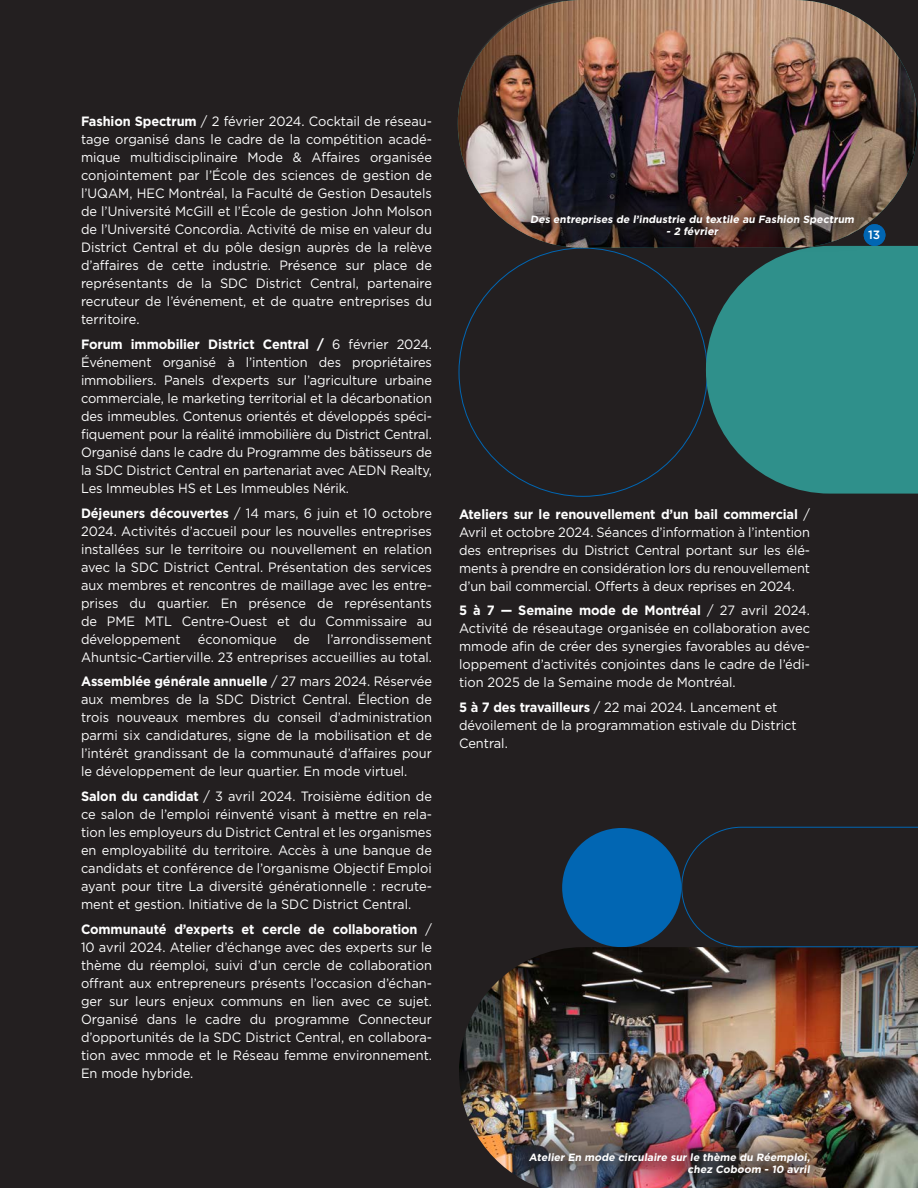
<style>
.page{position:relative;width:918px;height:1188px;background:#231f20}
.page>*{position:absolute;margin:0;border:0;box-sizing:border-box;transform-origin:0 0}
.TEXTE{font:13.5px/18px "Gotham";color:#fff;text-align:justify;scale:.95 1}
.TEXTE-2{font:13.5px "Gotham";color:#fff}
.Légendes{font:700 10.5px "Gotham";color:#fff}
.s1{font-weight:700}
</style>
<div class="page">
<div style="left:562px;top:828px;width:119px;height:119px;background:#0166b3;border-radius:50%"></div>
<svg style="left:458px;top:0;width:113px;height:219px"></svg>
<img style="left:459px;top:947px;width:459px;height:241px">
<div style="left:501px;top:1125px;width:337px;height:63px;background:#231f20;opacity:.6"></div>
<svg style="left:706px;top:246px;width:212px;height:248px;background:#2d837f"></svg>
<svg style="left:681px;top:826px;width:237px;height:122px"></svg>
<img style="left:458px;top:0;width:460px;height:248px;border-radius:124px">
<div style="left:502px;top:187px;width:380px;height:77px;background:#231f20;opacity:.6"></div>
<div style="left:864px;top:224px;width:21px;height:22px;background:#0166b3;border-radius:50%"></div>
<p class="TEXTE" style="left:81px;top:112px;width:371px"><span class="s1">Fashion Spectrum</span> / 2 février 2024. Cocktail de réseau&shy;tage organisé dans le cadre de la compétition acadé&shy;mique multidisciplinaire Mode &amp; Affaires organisée conjointement par l’École des sciences de gestion de l’UQAM, HEC Montréal, la Faculté de Gestion Desautels de l’Université McGill et l’École de gestion John Molson de l’Université Concordia. Activité de mise en valeur du District Central et du pôle design auprès de la relève d’affaires de cette industrie. Présence sur place de représentants de la SDC District Central, partenaire recruteur de l’événement, et de quatre entreprises du territoire.</p>
<p class="TEXTE" style="left:81px;top:335px;width:371px"><span class="s1">Forum immobilier District Central /</span> 6 février 2024.<br>Événement organisé à l’intention des propriétaires immobiliers. Panels d’experts sur l’agriculture urbaine commerciale, le marketing territorial et la décarbonation des immeubles. Contenus orientés et développés spéci&shy;fiquement pour la réalité immobilière du District Central.<br>Organisé dans le cadre du Programme des bâtisseurs de la SDC District Central en partenariat avec AEDN Realty, Les Immeubles HS et Les Immeubles Nérik.</p>
<p class="TEXTE" style="left:81px;top:504px;width:371px"><span class="s1">Déjeuners découvertes</span> / 14 mars, 6 juin et 10 octobre 2024. Activités d’accueil pour les nouvelles entreprises installées sur le territoire ou nouvellement en relation avec la SDC District Central. Présentation des services aux membres et rencontres de maillage avec les entre&shy;prises du quartier. En présence de représentants de PME MTL Centre-Ouest et du Commissaire au développement</p>
<p class="TEXTE" style="left:198px;top:630px;width:84px">économique</p>
<p class="TEXTE" style="left:294px;top:630px;width:18px">de</p>
<p class="TEXTE" style="left:81px;top:630px;width:371px;text-align:right">l’arrondissement<br>Ahuntsic-Cartierville. 23 entreprises accueillies au total.</p>
<p class="TEXTE" style="left:81px;top:672px;width:371px"><span class="s1">Assemblée générale annuelle</span> / 27 mars 2024. Réservée aux membres de la SDC District Central. Élection de trois nouveaux membres du conseil d’administration parmi six candidatures, signe de la mobilisation et de l’intérêt grandissant de la communauté d’affaires pour le développement de leur quartier. En mode virtuel.</p>
<p class="TEXTE" style="left:81px;top:787px;width:371px"><span class="s1">Salon du candidat</span> / 3 avril 2024. Troisième édition de ce salon de l’emploi réinventé visant à mettre en rela&shy;tion les employeurs du District Central et les organismes en employabilité du territoire. Accès à une banque de candidats et conférence de l’organisme Objectif Emploi ayant pour titre La diversité générationnelle : recrute&shy;ment et gestion. Initiative de la SDC District Central.</p>
<p class="TEXTE" style="left:81px;top:920px;width:371px"><span class="s1">Communauté d’experts et cercle de collaboration</span> / 10 avril 2024. Atelier d’échange avec des experts sur le thème du réemploi, suivi d’un cercle de collaboration offrant aux entrepreneurs présents l’occasion d’échan&shy;ger sur leurs enjeux communs en lien avec ce sujet.<br>Organisé dans le cadre du programme Connecteur d’opportunités de la SDC District Central, en collabora&shy;tion avec mmode et le Réseau femme environnement.<br>En mode hybride.</p>
<p class="Légendes" style="left:530px;top:212px;width:328px">Des entreprises de l’industrie du textile au Fashion Spectrum</p>
<p class="Légendes" style="left:666px;top:224px;width:55px">- 2 février</p>
<p class="TEXTE-2" style="left:868px;top:227px;width:14px">13</p>
<p class="TEXTE" style="left:459px;top:505px;width:371px"><span class="s1">Ateliers sur le renouvellement d’un bail commercial</span> / Avril et octobre 2024. Séances d’information à l’intention des entreprises du District Central portant sur les élé&shy;ments à prendre en considération lors du renouvellement d’un bail commercial. Offerts à deux reprises en 2024.</p>
<p class="TEXTE" style="left:459px;top:601px;width:371px"><span class="s1">5 à 7 — Semaine mode de Montréal</span> / 27 avril 2024.<br>Activité de réseautage organisée en collaboration avec mmode afin de créer des synergies favorables au déve&shy;loppement d’activités conjointes dans le cadre de l’édi&shy;tion 2025 de la Semaine mode de Montréal.</p>
<p class="TEXTE" style="left:459px;top:698px;width:357px;text-align:left"><span class="s1">5 à 7 des travailleurs</span> / 22 mai 2024. Lancement et dévoilement de la programmation estivale du District<br>Central.</p>
<p class="Légendes" style="left:529px;top:1151px;width:285px">Atelier En mode circulaire sur le thème du Réemploi,</p>
<p class="Légendes" style="left:688px;top:1163px;width:126px">chez Coboom - 10 avril</p>
</div>
